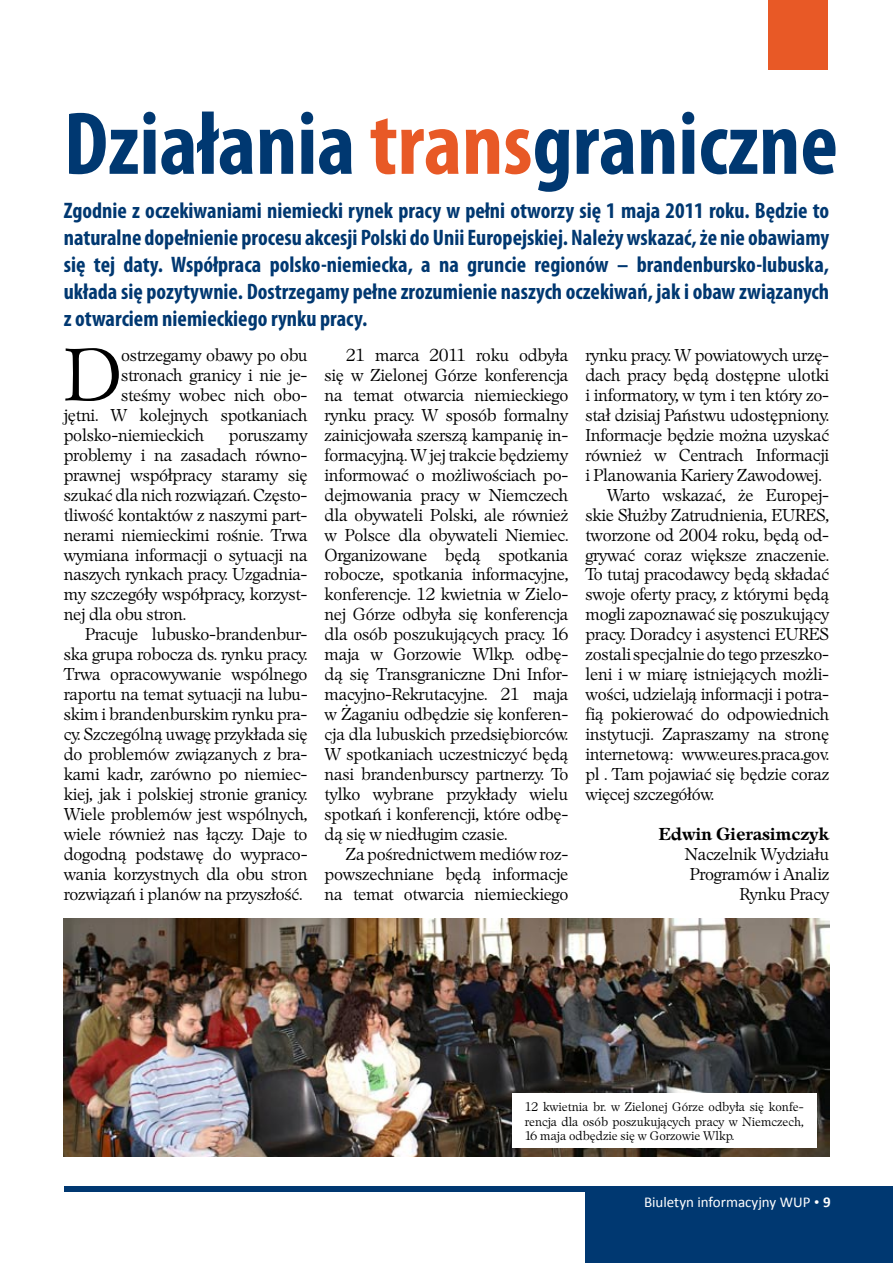
<style>
.page{position:relative;width:893px;height:1263px;background:#fff}
.page>*{position:absolute;margin:0;border:0;box-sizing:border-box;transform-origin:0 0}
.t1{font:700 condensed 90px "Myriad Pro";color:#003871}
.t2{font:72.15px "EFN Nissan OT";color:#000}
.t3{font:700 condensed 22.5px/27px "Myriad Pro";color:#003871;text-align:justify}
.t4{font:16.65px/20px "EFN Nissan OT";letter-spacing:-.015em;color:#000;text-align:justify}
.t5{font:700 16.65px "EFN Nissan OT";letter-spacing:-.015em;color:#000}
.t6{font:15px "Calibri";color:#fff}
.t7{font:12px/14.4px "EFN Nissan OT";color:#000;text-align:justify}
.s1{color:#e85926}
.s2{font-family:"EFN Nissan"}
.s3{font-weight:700}
</style>
<div class="page">
<div style="left:768px;top:0;width:60px;height:69px;background:#e85926"></div>
<img style="left:64px;top:918px;width:765px;height:239px">
<div style="left:585px;top:1186px;width:308px;height:77px;background:#003871"></div>
<div style="left:64px;top:1186px;width:543px;height:6px;background:#003871"></div>
<div style="left:512px;top:1094px;width:304px;height:54px;background:#fff"></div>
<h1 class="t1" style="left:64px;top:88px;width:776px">Działania <span class="s1">trans</span>graniczne</h1>
<p class="t3" style="left:64px;top:197px;width:767px">Zgodnie z oczekiwaniami niemiecki rynek pracy w pełni otworzy się 1 maja 2011 roku. Będzie to naturalne dopełnienie procesu akcesji Polski do Unii Europejskiej. Należy wskazać, że nie obawiamy się tej daty. Współpraca polsko-niemiecka, a na gruncie regionów – brandenbursko-lubuska, układa się pozytywnie. Dostrzegamy pełne zrozumienie naszych oczekiwań, jak i obaw związanych z otwarciem niemieckiego rynku pracy.</p>
<h2 class="t2" style="left:64px;top:332px;width:60px">D</h2>
<p class="t4" style="left:121px;top:345px;width:188px">ostrzegamy obawy po obu</p>
<p class="t4" style="left:325px;top:345px;width:245px;text-indent:21px">21 marca 2011 roku odbyła się w Zielonej Górze konferencja na temat otwarcia niemieckiego rynku pracy. W sposób formalny zainicjowała szerszą kampanię in&shy;formacyjną. W jej trakcie będziemy informować o możliwościach po&shy;dejmowania pracy w Niemczech dla obywateli Polski, ale również w Polsce dla obywateli Niemiec.<br>Organizowane będą spotkania robocze, spotkania informacyjne, konferencje. 12 kwietnia w Zielo&shy;nej Górze odbyła się konferencja dla osób poszukujących pracy. 16 maja w Gorzowie Wlkp. odbę&shy;dą się Transgraniczne Dni Infor&shy;macyjno-Rekrutacyjne. 21 maja w Żaganiu odbędzie się konferen&shy;cja dla lubuskich przedsiębiorców.<br>W spotkaniach uczestniczyć będą nasi brandenburscy partnerzy. To tylko wybrane przykłady wielu spotkań i konferencji, które odbę&shy;dą się w niedługim czasie.</p>
<p class="t4" style="left:325px;top:845px;width:245px;text-indent:21px">Za pośrednictwem mediów roz&shy;powszechniane będą informacje na temat otwarcia niemieckiego</p>
<p class="t4" style="left:585px;top:345px;width:245px">rynku pracy. W powiatowych urzę-</p>
<p class="t4" style="left:585px;top:365px;width:245px">dach pracy będą dostępne ulotki</p>
<p class="t4" style="left:585px;top:385px;width:245px">i informatory, w tym i ten który zo-</p>
<p class="t4" style="left:585px;top:405px;width:245px">stał dzisiaj Państwu udostępniony.</p>
<p class="t4" style="left:585px;top:425px;width:245px">Informacje będzie można uzyskać</p>
<p class="t4" style="left:585px;top:445px;width:245px">również w Centrach Informacji</p>
<p class="t4" style="left:585px;top:465px;width:238px">i Planowania Kariery Zawodowej.</p>
<p class="t4" style="left:607px;top:485px;width:224px">Warto wskazać, że Europej-</p>
<p class="t4" style="left:585px;top:505px;width:245px">skie Służby Zatrudnienia, EURES,</p>
<p class="t4" style="left:585px;top:525px;width:245px">tworzone od 2004 roku, będą od-</p>
<p class="t4" style="left:585px;top:545px;width:245px">grywać coraz większe znaczenie.</p>
<p class="t4" style="left:585px;top:565px;width:245px">To tutaj pracodawcy będą składać</p>
<p class="t4" style="left:585px;top:585px;width:245px">swoje oferty pracy, z którymi będą</p>
<p class="t4" style="left:585px;top:605px;width:245px">mogli zapoznawać się poszukujący</p>
<p class="t4" style="left:585px;top:625px;width:245px">pracy. Doradcy i asystenci EURES</p>
<p class="t4" style="left:585px;top:645px;width:245px">zostali specjalnie do tego przeszko-</p>
<p class="t4" style="left:585px;top:665px;width:245px">leni i w miarę istniejących możli-</p>
<p class="t4" style="left:585px;top:685px;width:245px">wości, udzielają informacji i potra-</p>
<p class="t4" style="left:585px;top:705px;width:245px">fią pokierować do odpowiednich</p>
<p class="t4" style="left:585px;top:725px;width:245px">instytucji. Zapraszamy na stronę</p>
<p class="t4" style="left:585px;top:745px;width:245px">internetową: www.eures.praca.gov.</p>
<p class="t4" style="left:585px;top:765px;width:245px">pl . Tam pojawiać się będzie coraz</p>
<p class="t4" style="left:585px;top:785px;width:130px">więcej szczegółów.</p>
<p class="t5" style="left:659px;top:824px;width:172px">Edwin Gierasimczyk</p>
<p class="t4" style="left:685px;top:845px;width:146px;text-align:right">Naczelnik Wydziału<br>Programów i Analiz<br>Rynku Pracy</p>
<p class="t4" style="left:121px;top:365px;width:188px">stronach granicy i nie je-</p>
<p class="t4" style="left:121px;top:385px;width:188px">steśmy wobec nich obo-</p>
<p class="t4" style="left:64px;top:405px;width:245px">jętni. W kolejnych spotkaniach</p>
<p class="t4" style="left:64px;top:425px;width:142px">polsko-niemieckich</p>
<p class="t4" style="left:64px;top:425px;width:245px;text-indent:165px">poruszamy problemy i na zasadach równo&shy;prawnej współpracy staramy się szukać dla nich rozwiązań. Często&shy;tliwość kontaktów z naszymi part&shy;nerami niemieckimi rośnie. Trwa wymiana informacji o sytuacji na naszych rynkach pracy. Uzgadnia&shy;my szczegóły współpracy, korzyst&shy;nej dla obu stron.</p>
<p class="t4" style="left:64px;top:625px;width:245px;text-indent:21px">Pracuje lubusko-brandenbur&shy;ska grupa robocza ds. rynku pracy.<br>Trwa opracowywanie wspólnego raportu na temat sytuacji na lubu&shy;skim i brandenburskim rynku pra&shy;cy. Szczególną uwagę przykłada się do problemów związanych z bra&shy;kami kadr, zarówno po niemiec&shy;kiej, jak i polskiej stronie granicy.<br>Wiele problemów jest wspólnych, wiele również nas łączy. Daje to dogodną podstawę do wypraco&shy;wania korzystnych dla obu stron rozwiązań i planów na przyszłość.</p>
<p class="t7" style="left:525px;top:1100px;width:280px">12 kwietnia br. w Zielonej Górze odbyła się konfe&shy;rencja dla osób poszukujących pracy w Niemczech, 16 maja odbędzie się w Gorzowie Wlkp.</p>
<p class="t6" style="left:644px;top:1192px;width:188px">Biuletyn informacyjny WUP <span class="s2">•</span> <span class="s3">9</span></p>
</div>
